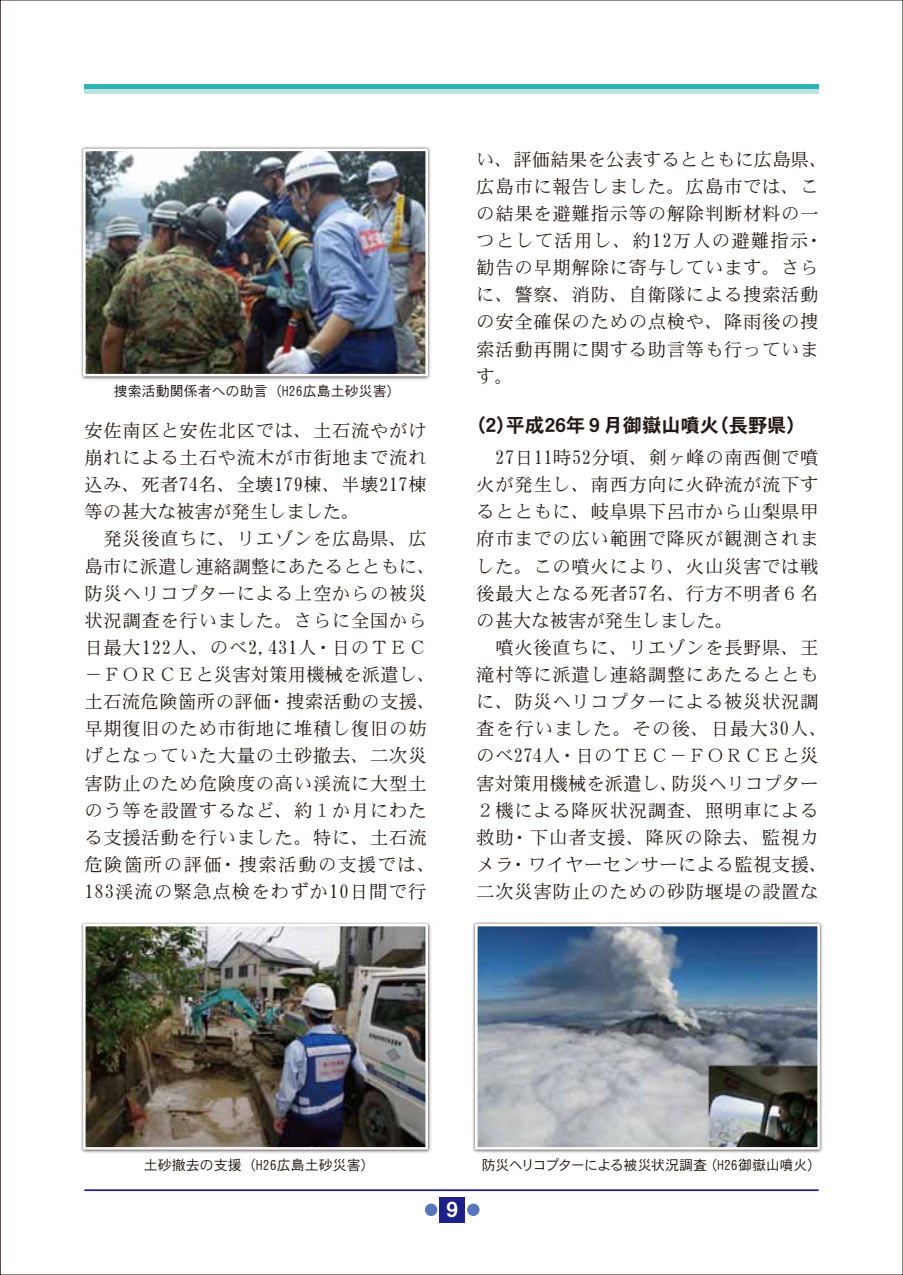
<style>
.page{position:relative;width:903px;height:1275px;background:#fff}
.page>*{position:absolute;margin:0;border:0;box-sizing:border-box;transform-origin:0 0}
.t1{font:21px "DFHS Gothic W7 WING RKSJ H";color:#fff}
.t2{font:19.25px "DFHS Gothic W7 WING RKSJ H";color:#221815}
.t3{font:18.38px/27.1px "DFHS Mincho W3 WIN RKSJ H";letter-spacing:.035em;color:#221815}
.t4{font:14px "DFHS Gothic W3 WIN RKSJ H";color:#221815}
.t5{font:14px "DFHS Gothic W3 WIN RKSJ H";letter-spacing:-.025em;color:#221815}
</style>
<div class="page">
<div style="left:440px;top:1197px;width:25px;height:25px;background:#1d2088"></div>
<div style="left:467px;top:1203px;width:12px;height:13px;background:#5976ba;border-radius:50%"></div>
<div style="left:425px;top:1203px;width:12px;height:13px;background:#5976ba;border-radius:50%"></div>
<hr style="left:84px;top:1189px;width:735px;height:2px;background:#1d2088">
<div style="left:84px;top:89px;width:735px;height:5px;background:#bce1df"></div>
<div style="left:84px;top:84px;width:735px;height:5px;background:#2fb2b9"></div>
<img style="left:81px;top:146px;width:350px;height:234px">
<img style="left:86px;top:152px;width:339px;height:221px">
<div style="left:83px;top:149px;width:345px;height:227px;border:2px solid #fff"></div>
<img style="left:81px;top:922px;width:350px;height:231px">
<img style="left:86px;top:927px;width:339px;height:219px">
<div style="left:83px;top:924px;width:345px;height:225px;border:2px solid #fff"></div>
<img style="left:472px;top:921px;width:351px;height:232px">
<img style="left:478px;top:927px;width:339px;height:219px">
<div style="left:475px;top:924px;width:345px;height:225px;border:2px solid #fff"></div>
<p class="t4" style="left:114px;top:383px;width:288px">捜索活動関係者への助言（H26広島土砂災害）</p>
<p class="t3" style="left:84px;top:417px;width:353px">安佐南区と安佐北区では、土石流やがけ崩れによる土石や流木が市街地まで流れ込み、死者74名、全壊179棟、半壊217棟等の甚大な被害が発生しました。<br>　発災後直ちに、リエゾンを広島県、広島市に派遣し連絡調整にあたるとともに、防災ヘリコプターによる上空からの被災状況調査を行いました。さらに全国から日最大122人、のべ2,431人・日のＴＥＣ－ＦＯＲＣＥと災害対策用機械を派遣し、土石流危険箇所の評価・捜索活動の支援、早期復旧のため市街地に堆積し復旧の妨げとなっていた大量の土砂撤去、二次災害防止のため危険度の高い渓流に大型土のう等を設置するなど、約１か月にわたる支援活動を行いました。特に、土石流危険箇所の評価・捜索活動の支援では、<br>183渓流の緊急点検をわずか10日間で行</p>
<p class="t3" style="left:476px;top:146px;width:353px">い、評価結果を公表するとともに広島県、広島市に報告しました。広島市では、この結果を避難指示等の解除判断材料の一つとして活用し、約12万人の避難指示・勧告の早期解除に寄与しています。さらに、警察、消防、自衛隊による捜索活動の安全確保のための点検や、降雨後の捜索活動再開に関する助言等も行っています。</p>
<p class="t2" style="left:476px;top:416px;width:321px">（２）平成26年９月御嶽山噴火（長野県）</p>
<p class="t3" style="left:476px;top:444px;width:353px">　27日11時52分頃、剣ヶ峰の南西側で噴火が発生し、南西方向に火砕流が流下するとともに、岐阜県下呂市から山梨県甲府市までの広い範囲で降灰が観測されました。この噴火により、火山災害では戦後最大となる死者57名、行方不明者６名の甚大な被害が発生しました。<br>　噴火後直ちに、リエゾンを長野県、王滝村等に派遣し連絡調整にあたるとともに、防災ヘリコプターによる被災状況調査を行いました。その後、日最大30人、のべ274人・日のＴＥＣ－ＦＯＲＣＥと災害対策用機械を派遣し、防災ヘリコプター<br>２機による降灰状況調査、照明車による救助・下山者支援、降灰の除去、監視カメラ・ワイヤーセンサーによる監視支援、二次災害防止のための砂防堰堤の設置な</p>
<p class="t4" style="left:144px;top:1158px;width:232px">土砂撤去の支援（H26広島土砂災害）</p>
<p class="t5" style="left:482px;top:1158px;width:341px">防災ヘリコプターによる被災状況調査（H26御嶽山噴火）</p>
<p class="t1" style="left:446px;top:1199px;width:13px">9</p>
</div>
